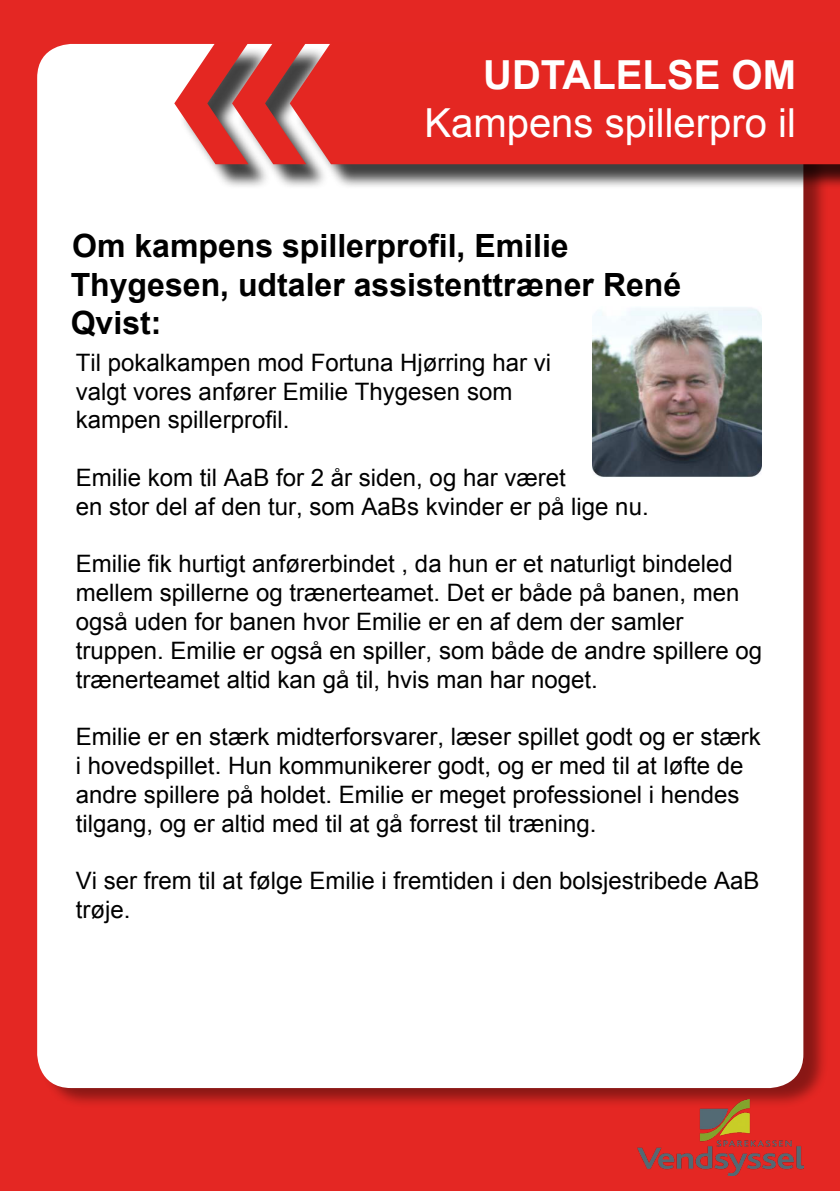
<style>
.page{position:relative;width:840px;height:1191px;background:#fff}
.page>*{position:absolute;margin:0;border:0;box-sizing:border-box;transform-origin:0 0}
.t1{font:40px/48px "Arial";color:#fff;text-align:right}
.t2{font:700 32px/38.4px "Arial";color:#000}
.t3{font:24px/28.8px "Arial";color:#000}
.s1{font-weight:700}
</style>
<div class="page">
<div style="left:0;top:0;width:839px;height:1191px;background:#e42723"></div>
<div style="left:40px;top:42px;width:788px;height:1066px;background:#000;opacity:.4"></div>
<div style="left:37px;top:44px;width:765px;height:1044px;background:#fff;border-radius:34px"></div>
<img style="left:637px;top:1099px;width:165px;height:76px">
<div style="left:140px;top:0;width:699px;height:189px;background:#000;opacity:.75"></div>
<div style="left:306px;top:42px;width:533px;height:122px;background:#e42722"></div>
<svg style="left:174px;top:42px;width:132px;height:122px"></svg>
<img style="left:592px;top:307px;width:169px;height:170px">
<p class="t1" style="left:424px;top:51px;width:373px"><span class="s1">UDTALELSE OM<br></span>Kampens spillerpro il</p>
<p class="t2" style="left:71px;top:228px;width:611px">Om kampens spillerprofil, Emilie<br>Thygesen, udtaler assistenttræner René<br>Qvist:</p>
<p class="t3" style="left:76px;top:348px;width:476px">Til pokalkampen mod Fortuna Hjørring har vi valgt vores anfører Emilie Thygesen som kampen spillerprofil.</p>
<p class="t3" style="left:76px;top:463px;width:574px">Emilie kom til AaB for 2 år siden, og har været<br>en stor del af den tur, som AaBs kvinder er på lige nu.</p>
<p class="t3" style="left:76px;top:550px;width:687px">Emilie fik hurtigt anførerbindet , da hun er et naturligt bindeled mellem spillerne og trænerteamet. Det er både på banen, men også uden for banen hvor Emilie er en af dem der samler truppen. Emilie er også en spiller, som både de andre spillere og trænerteamet altid kan gå til, hvis man har noget.</p>
<p class="t3" style="left:76px;top:722px;width:686px">Emilie er en stærk midterforsvarer, læser spillet godt og er stærk i hovedspillet. Hun kommunikerer godt, og er med til at løfte de andre spillere på holdet. Emilie er meget professionel i hendes tilgang, og er altid med til at gå forrest til træning.</p>
<p class="t3" style="left:76px;top:866px;width:684px">Vi ser frem til at følge Emilie i fremtiden i den bolsjestribede AaB trøje.</p>
</div>
